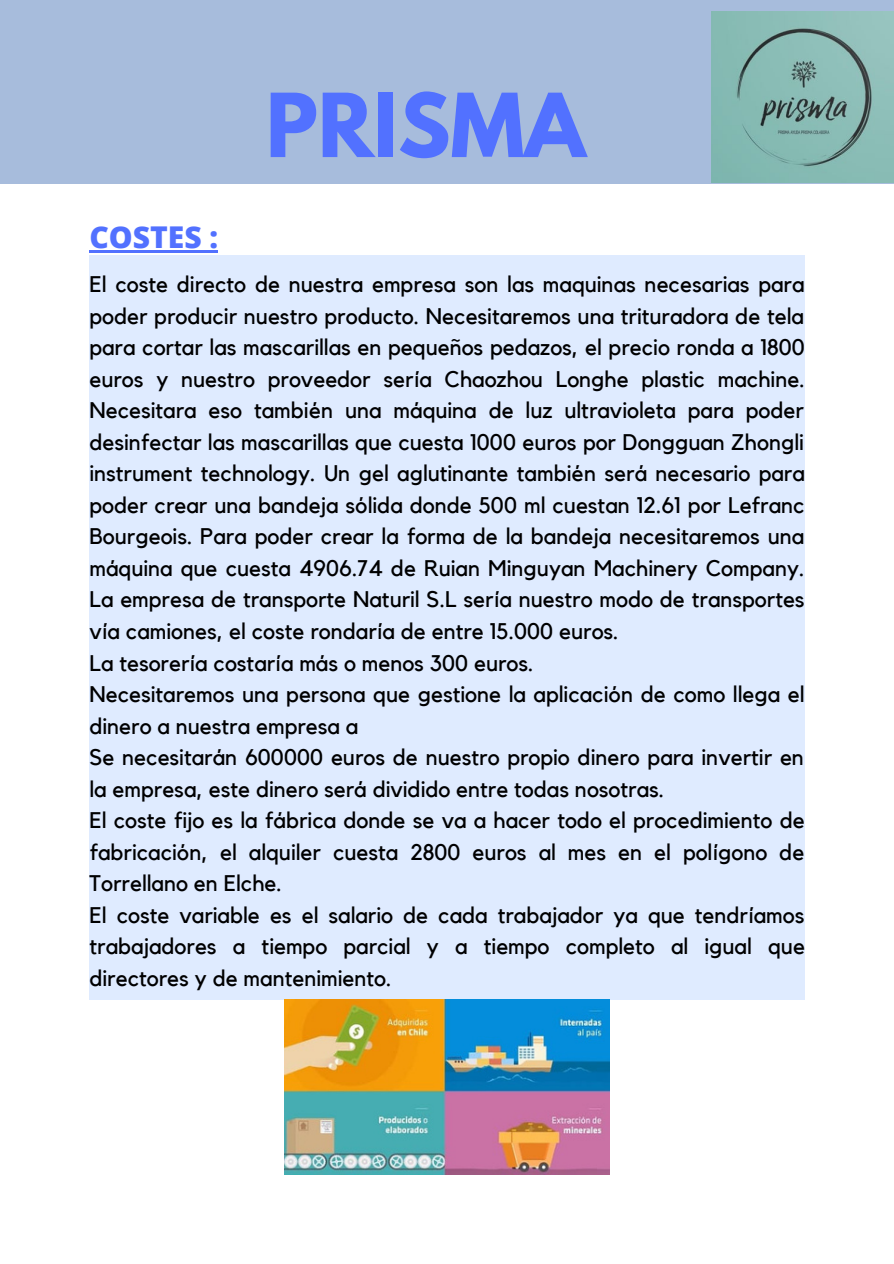
<style>
.page{position:relative;width:894px;height:1264px;background:#fff}
.page>*{position:absolute;margin:0;border:0;box-sizing:border-box;transform-origin:0 0}
.t1{font:700 78px "League Spartan";color:#5271ff}
.t2{font:800 30px "Open Sans";color:#5271ff}
.t3{font:22.5px/31.5px "Kollektif";color:#000;text-align:justify}
</style>
<div class="page">
<div style="left:0;top:0;width:893px;height:184px;background:#a7bcdc"></div>
<div style="left:89px;top:255px;width:715px;height:744px;background:#dfebff"></div>
<img style="left:711px;top:12px;width:182px;height:171px">
<img style="left:284px;top:999px;width:325px;height:175px">
<hr style="left:89px;top:250px;width:129px;height:2px;background:#5271ff">
<p class="t2" style="left:89px;top:215px;width:130px">COSTES :</p>
<p class="t1" style="left:266px;top:87px;width:321px">PRISMA</p>
<p class="t3" style="left:89px;top:269px;width:716px">El coste directo de nuestra empresa son las maquinas necesarias para poder producir nuestro producto. Necesitaremos una trituradora de tela para cortar las mascarillas en pequeños pedazos, el precio ronda a 1800 euros y nuestro proveedor sería Chaozhou Longhe plastic machine.<br>Necesitara eso también una máquina de luz ultravioleta para poder desinfectar las mascarillas que cuesta 1000 euros por Dongguan Zhongli instrument technology. Un gel aglutinante también será necesario para poder crear una bandeja sólida donde 500 ml cuestan 12.61 por Lefranc Bourgeois. Para poder crear la forma de la bandeja necesitaremos una máquina que cuesta 4906.74 de Ruian Minguyan Machinery Company.<br>La empresa de transporte Naturil S.L sería nuestro modo de transportes vía camiones, el coste rondaría de entre 15.000 euros.</p>
<p class="t3" style="left:89px;top:648px;width:445px">La tesorería costaría más o menos 300 euros.</p>
<p class="t3" style="left:89px;top:679px;width:716px">Necesitaremos una persona que gestione la aplicación de como llega el dinero a nuestra empresa a</p>
<p class="t3" style="left:89px;top:742px;width:715px">Se necesitarán 600000 euros de nuestro propio dinero para invertir en la empresa, este dinero será dividido entre todas nosotras.</p>
<p class="t3" style="left:89px;top:805px;width:716px">El coste fijo es la fábrica donde se va a hacer todo el procedimiento de fabricación, el alquiler cuesta 2800 euros al mes en el polígono de Torrellano en Elche.</p>
<p class="t3" style="left:89px;top:900px;width:716px">El coste variable es el salario de cada trabajador ya que tendríamos trabajadores a tiempo parcial y a tiempo completo al igual que directores y de mantenimiento.</p>
</div>
